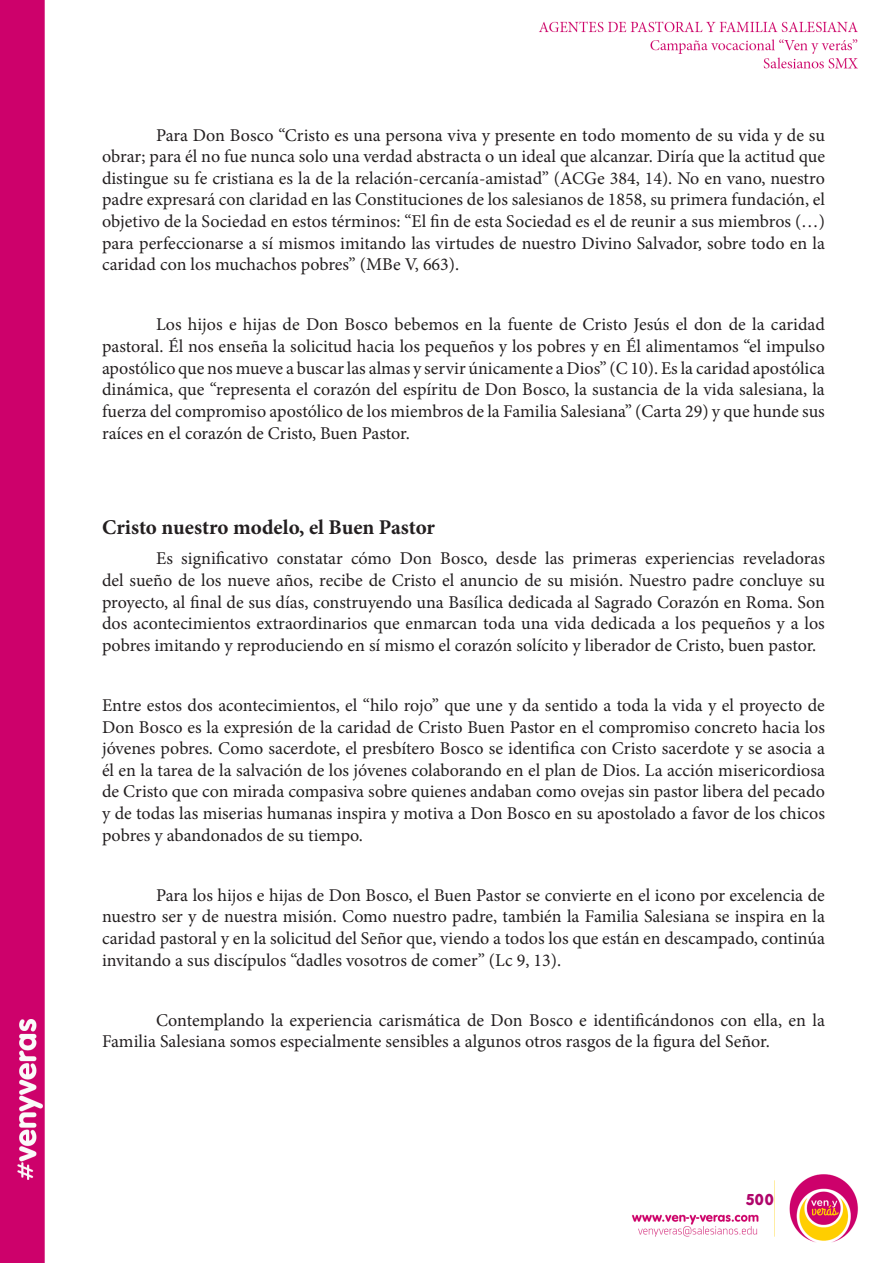
<style>
.page{position:relative;width:893px;height:1263px;background:#fff}
.page>*{position:absolute;margin:0;border:0;box-sizing:border-box;transform-origin:0 0}
.t1{font:700 21px "Minion Pro";letter-spacing:-.005em;color:#231f20}
.t2{font:18px/21.6px "Minion Pro";color:#231f20;text-align:justify}
.t3{font:16.5px "VAG Rundschrift D";color:#b0056b}
</style>
<div class="page">
<img style="left:0;top:0;width:858px;height:1263px">
<p class="t2" style="left:102px;top:124px;width:724px;text-indent:54px">Para Don Bosco “Cristo es una persona viva y presente en todo momento de su vida y de su obrar; para él no fue nunca solo una verdad abstracta o un ideal que alcanzar. Diría que la actitud que distingue su fe cristiana es la de la relación-cercanía-amistad” (ACGe 384, 14). No en vano, nuestro padre expresará con claridad en las Constituciones de los salesianos de 1858, su primera fundación, el objetivo de la Sociedad en estos términos: “El fin de esta Sociedad es el de reunir a sus miembros (…) para perfeccionarse a sí mismos imitando las virtudes de nuestro Divino Salvador, sobre todo en la caridad con los muchachos pobres” (MBe V, 663).</p>
<p class="t2" style="left:102px;top:314px;width:724px;text-indent:54px">Los hijos e hijas de Don Bosco bebemos en la fuente de Cristo Jesús el don de la caridad pastoral. Él nos enseña la solicitud hacia los pequeños y los pobres y en Él alimentamos “el impulso apostólico que nos mueve a buscar las almas y servir únicamente a Dios” (C 10). Es la caridad apostólica dinámica, que “representa el corazón del espíritu de Don Bosco, la sustancia de la vida salesiana, la fuerza del compromiso apostólico de los miembros de la Familia Salesiana” (Carta 29) y que hunde sus raíces en el corazón de Cristo, Buen Pastor.</p>
<p class="t1" style="left:102px;top:513px;width:334px">Cristo nuestro modelo, el Buen Pastor</p>
<p class="t2" style="left:102px;top:548px;width:724px;text-indent:54px">Es significativo constatar cómo Don Bosco, desde las primeras experiencias reveladoras del sueño de los nueve años, recibe de Cristo el anuncio de su misión. Nuestro padre concluye su proyecto, al final de sus días, construyendo una Basílica dedicada al Sagrado Corazón en Roma. Son dos acontecimientos extraordinarios que enmarcan toda una vida dedicada a los pequeños y a los pobres imitando y reproduciendo en sí mismo el corazón solícito y liberador de Cristo, buen pastor.</p>
<p class="t2" style="left:102px;top:694px;width:724px">Entre estos dos acontecimientos, el “hilo rojo” que une y da sentido a toda la vida y el proyecto de Don Bosco es la expresión de la caridad de Cristo Buen Pastor en el compromiso concreto hacia los jóvenes pobres. Como sacerdote, el presbítero Bosco se identifica con Cristo sacerdote y se asocia a él en la tarea de la salvación de los jóvenes colaborando en el plan de Dios. La acción misericordiosa de Cristo que con mirada compasiva sobre quienes andaban como ovejas sin pastor libera del pecado y de todas las miserias humanas inspira y motiva a Don Bosco en su apostolado a favor de los chicos pobres y abandonados de su tiempo.</p>
<p class="t2" style="left:102px;top:884px;width:724px;text-indent:54px">Para los hijos e hijas de Don Bosco, el Buen Pastor se convierte en el icono por excelencia de nuestro ser y de nuestra misión. Como nuestro padre, también la Familia Salesiana se inspira en la caridad pastoral y en la solicitud del Señor que, viendo a todos los que están en descampado, continúa invitando a sus discípulos “dadles vosotros de comer” (Lc 9, 13).</p>
<p class="t2" style="left:102px;top:1009px;width:724px;text-indent:54px">Contemplando la experiencia carismática de Don Bosco e identificándonos con ella, en la<br>Familia Salesiana somos especialmente sensibles a algunos otros rasgos de la figura del Señor.</p>
<p class="t3" style="left:746px;top:1190px;width:30px">500</p>
</div>
